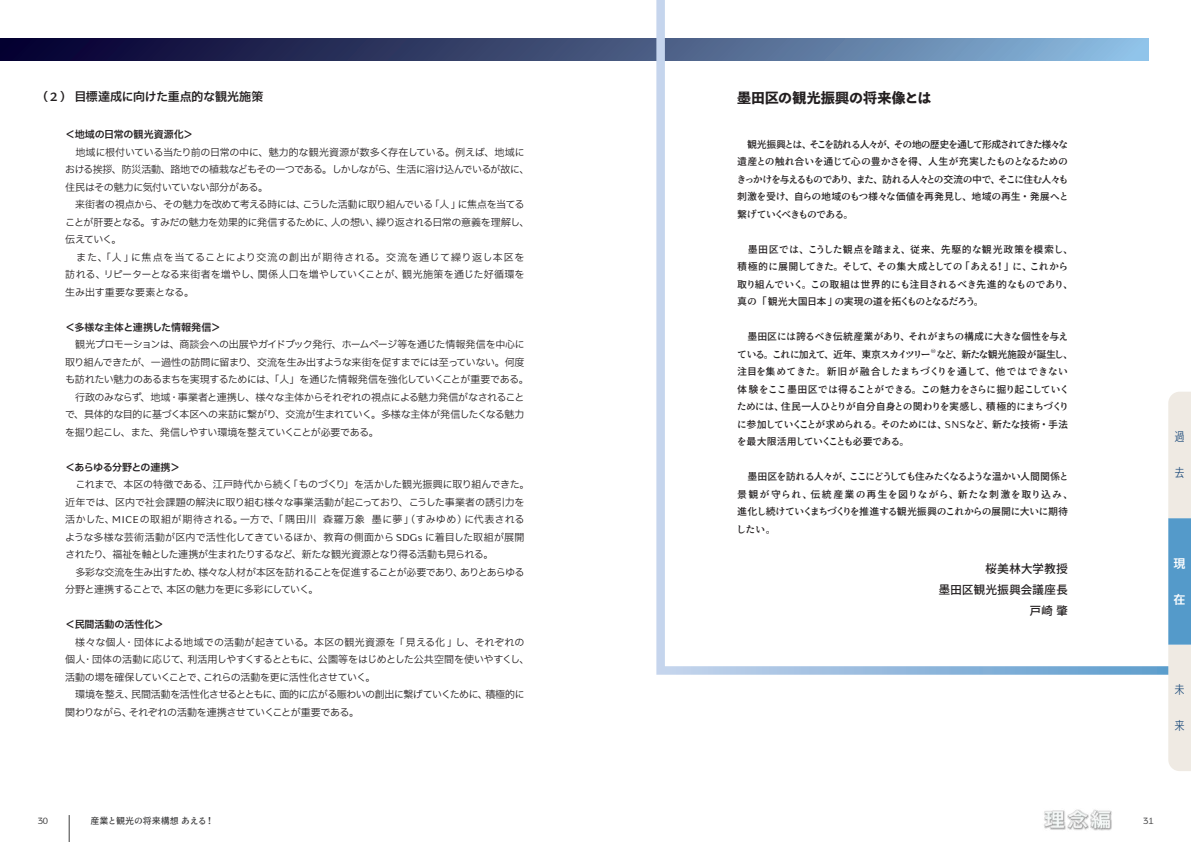
<style>
.page{position:relative;width:1191px;height:842px;background:#fff}
.page>*{position:absolute;margin:0;border:0;box-sizing:border-box;transform-origin:0 0}
.t1{font:800 14px "Toppan Bunkyu Midashi Gothic Std N";color:#231f20}
.t2{font:12px/21px "Gen Ei Antique Pv 5 M";letter-spacing:-.015em;color:#231f20;text-align:right}
.t3{font:12px "IBM Plex Sans JP Sm Bld";letter-spacing:-.015em;color:#231f20}
.t4{font:300 12px "UD Shin Go C Oeiz Pr 6 N";color:#154577}
.t5{font:12px "IBM Plex Sans JP Sm Bld";color:#fff}
.t6{font:10px/17.5px "IBM Plex Sans JP";letter-spacing:-.03em;color:#231f20}
.t7{font:10px/17.5px "Gen Ei Antique Pv 5 M";letter-spacing:-.035em;color:#231f20;text-align:justify}
.t8{font:10px "IBM Plex Sans JP Sm Bld";letter-spacing:-.01em;color:#231f20}
.t9{font:10px "IBM Plex Sans JP Sm Bld";letter-spacing:-.065em;color:#231f20}
.t10{font:9px "Gen Ei Antique Pv 5 M";color:#3e3e3f}
.t11{font:9px "Kontrapunkt Miki";color:#3e3e3f}
.t12{font:5.8px "Kontrapunkt Miki";color:#231f20}
.s1{font-family:"Kontrapunkt Miki";font-weight:700}
.s2{font-family:"Kontrapunkt Miki"}
</style>
<div class="page">
<svg style="left:69px;top:815px;width:1px;height:27px"></svg>
<svg style="left:0;top:38px;width:656px;height:23px;background:#262c57"></svg>
<img style="left:1044px;top:809px;width:68px;height:22px">
<svg style="left:656px;top:0;width:512px;height:675px"></svg>
<svg style="left:1168px;top:392px;width:23px;height:379px;background:#bcd0db"></svg>
<p class="t3" style="left:37px;top:88px;width:228px">（<span class="s1">2</span> ）目標達成に向けた重点的な観光施策</p>
<p class="t8" style="left:65px;top:127px;width:130px">＜地域の日常の観光資源化＞</p>
<p class="t6" style="left:65px;top:142px;width:466px">　地域に根付いている当たり前の日常の中に、魅力的な観光資源が数多く存在している。例えば、地域における挨拶、防災活動、路地での植栽などもその一つである。しかしながら、生活に溶け込んでいるが故に、住民はその魅力に気付いていない部分がある。<br>　来街者の視点から、その魅力を改めて考える時には、こうした活動に取り組んでいる「人」に焦点を当てることが肝要となる。すみだの魅力を効果的に発信するために、人の想い、繰り返される日常の意義を理解し、伝えていく。<br>　また、「人」に焦点を当てることにより交流の創出が期待される。交流を通じて繰り返し本区を訪れる、リピーターとなる来街者を増やし、関係人口を増やしていくことが、観光施策を通じた好循環を生み出す重要な要素となる。</p>
<p class="t8" style="left:65px;top:319px;width:157px">＜多様な主体と連携した情報発信＞</p>
<p class="t6" style="left:65px;top:335px;width:465px">　観光プロモーションは、商談会への出展やガイドブック発行、ホームページ等を通じた情報発信を中心に取り組んできたが、一過性の訪問に留まり、交流を生み出すような来街を促すまでには至っていない。何度も訪れたい魅力のあるまちを実現するためには、「人」を通じた情報発信を強化していくことが重要である。　行政のみならず、地域・事業者と連携し、様々な主体からそれぞれの視点による魅力発信がなされることで、具体的な目的に基づく本区への来訪に繋がり、交流が生まれていく。多様な主体が発信したくなる魅力を掘り起こし、また、発信しやすい環境を整えていくことが必要である。</p>
<p class="t9" style="left:65px;top:459px;width:116px">＜あらゆる分野との連携＞</p>
<p class="t6" style="left:65px;top:475px;width:466px">　これまで、本区の特徴である、江戸時代から続く「ものづくり」を活かした観光振興に取り組んできた。近年では、区内で社会課題の解決に取り組む様々な事業活動が起こっており、こうした事業者の誘引力を活かした、<span class="s2">MICE</span>の取組が期待される。一方で、「隅田川　森羅万象　墨に夢」（すみゆめ）に代表されるような多様な芸術活動が区内で活性化してきているほか、教育の側面から <span class="s2">SDGs</span> に着目した取組が展開されたり、福祉を軸とした連携が生まれたりするなど、新たな観光資源となり得る活動も見られる。<br>　多彩な交流を生み出すため、様々な人材が本区を訪れることを促進することが必要であり、ありとあらゆる分野と連携することで、本区の魅力を更に多彩にしていく。</p>
<p class="t8" style="left:65px;top:617px;width:100px">＜民間活動の活性化＞</p>
<p class="t6" style="left:65px;top:632px;width:466px">　様々な個人・団体による地域での活動が起きている。本区の観光資源を「見える化」し、それぞれの個人・団体の活動に応じて、利活用しやすくするとともに、公園等をはじめとした公共空間を使いやすくし、活動の場を確保していくことで、これらの活動を更に活性化させていく。<br>　環境を整え、民間活動を活性化させるとともに、面的に広がる賑わいの創出に繋げていくために、積極的に関わりながら、それぞれの活動を連携させていくことが重要である。</p>
<h1 class="t1" style="left:737px;top:87px;width:196px">墨田区の観光振興の将来像とは</h1>
<p class="t7" style="left:737px;top:135px;width:332px">　観光振興とは、そこを訪れる人々が、その地の歴史を通して形成されてきた様々な遺産との触れ合いを通じて心の豊かさを得、人生が充実したものとなるためのきっかけを与えるものであり、また、訪れる人々との交流の中で、そこに住む人々も刺激を受け、自らの地域のもつ様々な価値を再発見し、地域の再生・発展へと繋げていくべきものである。</p>
<p class="t7" style="left:737px;top:240px;width:332px">　墨田区では、こうした観点を踏まえ、従来、先駆的な観光政策を模索し、積極的に展開してきた。そして、その集大成としての「あえる！」に、これから取り組んでいく。この取組は世界的にも注目されるべき先進的なものであり、真の「観光大国日本」の実現の道を拓くものとなるだろう。</p>
<p class="t7" style="left:737px;top:328px;width:332px">　墨田区には誇るべき伝統産業があり、それがまちの構成に大きな個性を与えている。これに加えて、近年、東京スカイツリー</p>
<p class="t12" style="left:930px;top:347px;width:7px">®</p>
<p class="t7" style="left:737px;top:345px;width:332px;text-indent:199px">など、新たな観光施設が誕生し、注目を集めてきた。新旧が融合したまちづくりを通して、他ではできない体験をここ墨田区では得ることができる。この魅力をさらに掘り起こしていくためには、住民一人ひとりが自分自身との関わりを実感し、積極的にまちづくりに参加していくことが求められる。そのためには、 <span class="s2">SNS</span>など、新たな技術・手法を最大限活用していくことも必要である。</p>
<p class="t7" style="left:737px;top:468px;width:332px">　墨田区を訪れる人々が、ここにどうしても住みたくなるような温かい人間関係と景観が守られ、伝統産業の再生を図りながら、新たな刺激を取り込み、進化し続けていくまちづくりを推進する観光振興のこれからの展開に大いに期待したい。</p>
<p class="t2" style="left:938px;top:558px;width:131px">桜美林大学教授<br>墨田区観光振興会議座長戸崎肇</p>
<p class="t4" style="left:1174px;top:427px;width:11px">過</p>
<p class="t4" style="left:1174px;top:463px;width:11px">去</p>
<p class="t5" style="left:1173px;top:554px;width:13px">現</p>
<p class="t5" style="left:1173px;top:590px;width:13px">在</p>
<p class="t4" style="left:1174px;top:680px;width:11px">未</p>
<p class="t4" style="left:1174px;top:716px;width:11px">来</p>
<p class="t11" style="left:38px;top:816px;width:12px">30</p>
<p class="t10" style="left:90px;top:815px;width:124px">産業と観光の将来構想あえる！</p>
<p class="t11" style="left:1143px;top:816px;width:12px">31</p>
</div>
